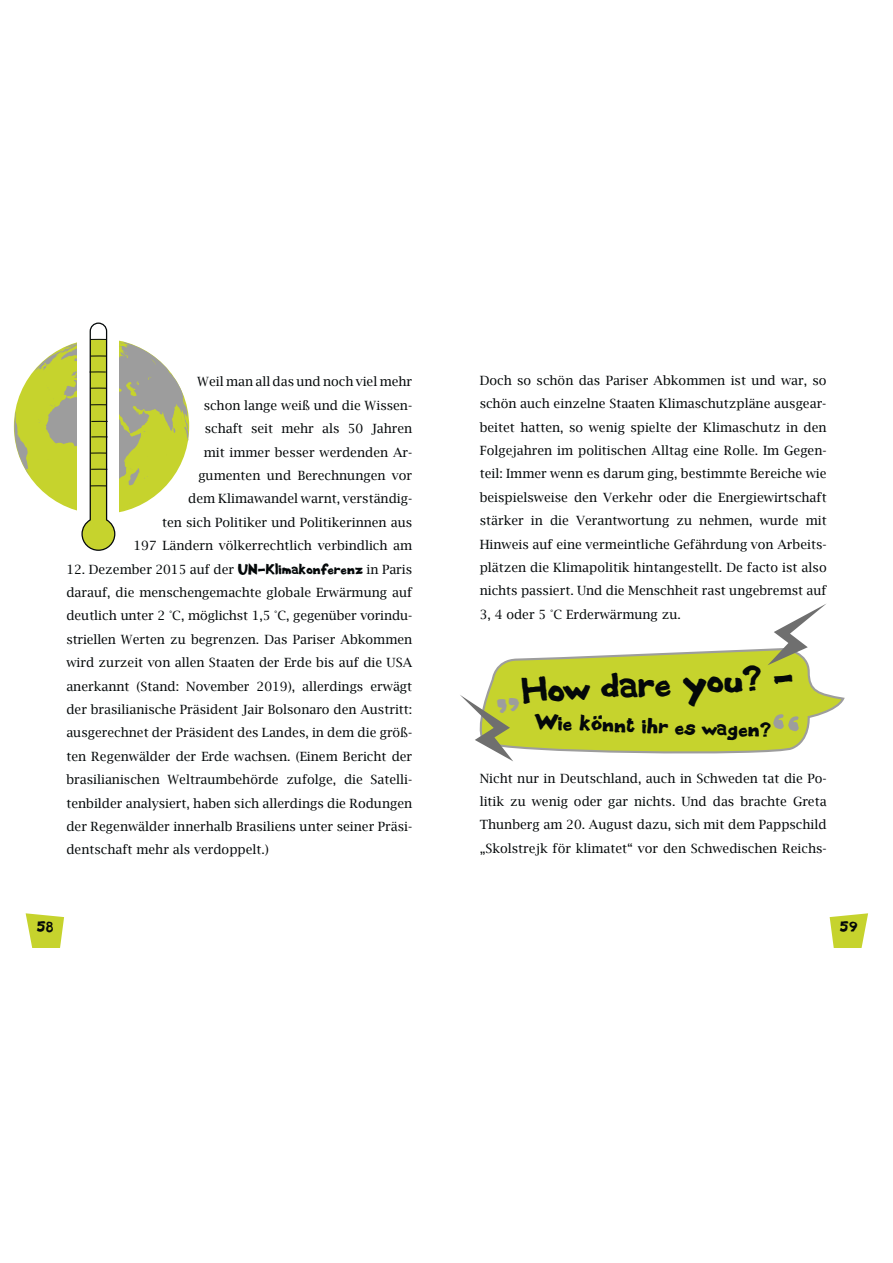
<style>
.page{position:relative;width:893px;height:1263px;background:#fff}
.page>*{position:absolute;margin:0;border:0;box-sizing:border-box;transform-origin:0 0}
.t1{font:33.45px "Black Metal Sans";color:#040809}
.t2{font:19.2px "Black Metal Sans";color:#040809}
.t3{font:12.75px/23.4px "Lucida Bright";color:#040809;text-align:justify}
.t4{font:12.75px "Black Metal Sans";color:#040809}
.s1{font-family:"Black Metal Sans"}
</style>
<div class="page">
<svg style="left:829px;top:913px;width:39px;height:35px"></svg>
<svg style="left:26px;top:913px;width:38px;height:35px"></svg>
<svg style="left:14px;top:322px;width:175px;height:229px"></svg>
<svg style="left:460px;top:604px;width:385px;height:157px"></svg>
<p class="t3" style="left:133px;top:370px;width:280px;text-align:right">Weil man all das und noch viel mehr<br>schon lange weiß und die Wissen-<br>schaft seit mehr als 50 Jahren<br>mit immer besser werdenden Ar-<br>gumenten und Berechnungen vor<br>dem Klimawandel warnt, verständig-<br>ten sich Politiker und Politikerinnen aus<br>197 Ländern völkerrechtlich verbindlich am</p>
<p class="t3" style="left:66px;top:557px;width:347px">12. Dezember 2015 auf der <span class="s1">UN-Klimakonferenz</span> in Paris darauf, die menschengemachte globale Erwärmung auf deutlich unter 2 °C, möglichst 1,5 °C, gegenüber vorindu&shy;striellen Werten zu begrenzen. Das Pariser Abkommen wird zurzeit von allen Staaten der Erde bis auf die USA anerkannt (Stand: November 2019), allerdings erwägt der brasilianische Präsident Jair Bolsonaro den Austritt: ausgerechnet der Präsident des Landes, in dem die größ&shy;ten Regenwälder der Erde wachsen. (Einem Bericht der brasilianischen Weltraumbehörde zufolge, die Satelli&shy;tenbilder analysiert, haben sich allerdings die Rodungen der Regenwälder innerhalb Brasiliens unter seiner Präsi&shy;dentschaft mehr als verdoppelt.)</p>
<p class="t3" style="left:479px;top:368px;width:348px">Doch so schön das Pariser Abkommen ist und war, so schön auch einzelne Staaten Klimaschutzpläne ausgear&shy;beitet hatten, so wenig spielte der Klimaschutz in den Folgejahren im politischen Alltag eine Rolle. Im Gegen&shy;teil: Immer wenn es darum ging, bestimmte Bereiche wie beispielsweise den Verkehr oder die Energiewirtschaft stärker in die Verantwortung zu nehmen, wurde mit Hinweis auf eine vermeintliche Gefährdung von Arbeits&shy;plätzen die Klimapolitik hintangestellt. De facto ist also nichts passiert. Und die Menschheit rast ungebremst auf 3, 4 oder 5 °C Erderwärmung zu.</p>
<p class="t1" style="left:520px;top:665px;width:274px;rotate:-3deg">How dare you? -</p>
<p class="t2" style="left:534px;top:707px;width:238px;rotate:2deg">Wie könnt ihr es wagen?</p>
<p class="t3" style="left:479px;top:766px;width:348px">Nicht nur in Deutschland, auch in Schweden tat die Po&shy;litik zu wenig oder gar nichts. Und das brachte Greta Thunberg am 20. August dazu, sich mit dem Pappschild „Skolstrejk för klimatet“ vor den Schwedischen Reichs-</p>
<p class="t4" style="left:37px;top:917px;width:18px">58</p>
<p class="t4" style="left:839px;top:917px;width:19px">59</p>
</div>
